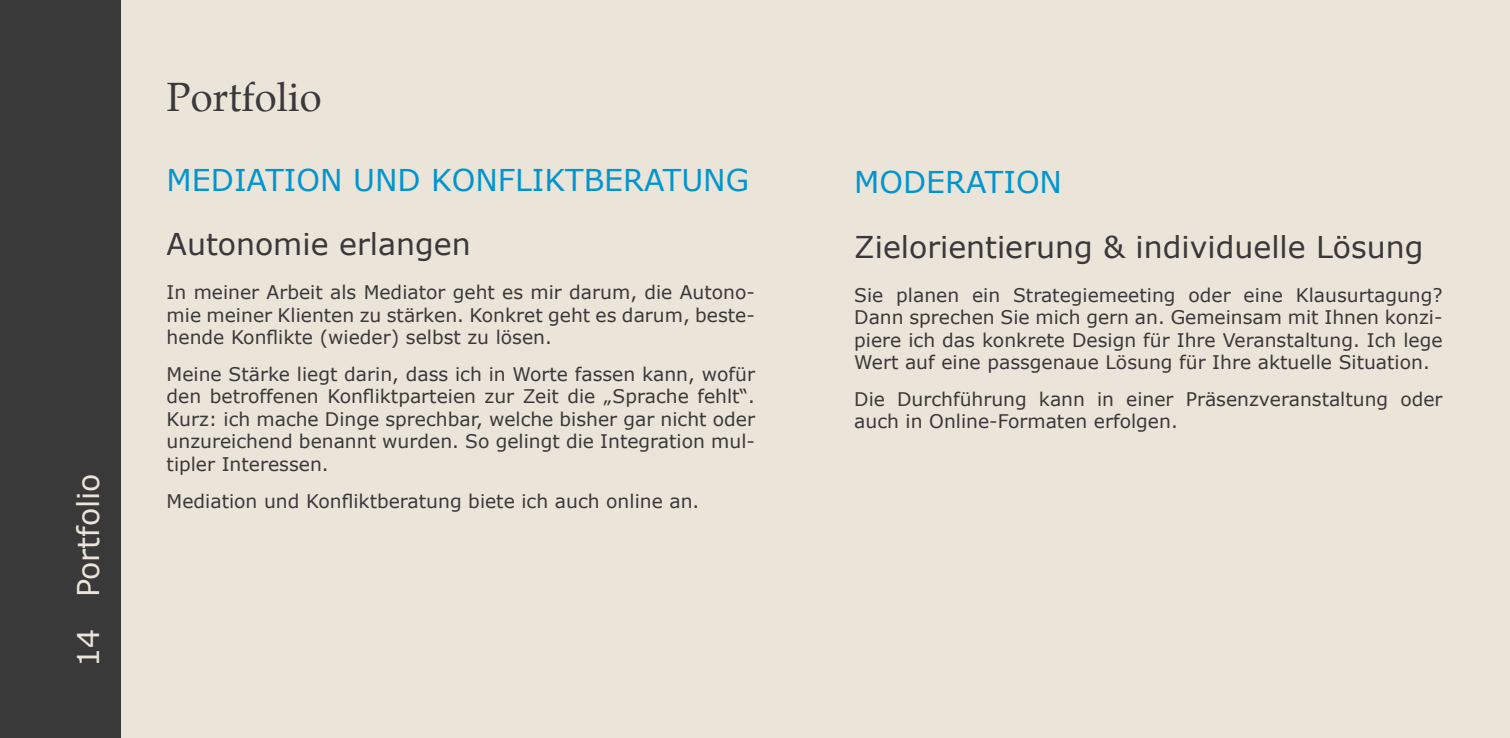
<style>
.page{position:relative;width:1510px;height:738px;background:#fff}
.page>*{position:absolute;margin:0;border:0;box-sizing:border-box;transform-origin:0 0}
.t1{font:40px "Palatino";color:#393939}
.t2{font:30px "Verdana";color:#393939}
.t3{font:30px "Verdana";color:#0095d0}
.t4{font:30px "Verdana";color:#eae4d9}
.t5{font:18.75px/22.5px "Verdana";color:#393939;text-align:justify}
</style>
<div class="page">
<div style="left:0;top:0;width:1509px;height:737px;background:#eae4d9"></div>
<div style="left:0;top:0;width:120px;height:737px;background:#393939"></div>
<h2 class="t4" style="left:69px;top:666px;width:195px;rotate:-90deg">14 Portfolio</h2>
<h1 class="t1" style="left:167px;top:64px;width:157px">Portfolio</h1>
<h2 class="t3" style="left:167px;top:161px;width:384px">Mediation u nd Konfliktb</h2>
<h2 class="t3" style="left:604px;top:161px;width:146px">eratu ng</h2>
<h2 class="t2" style="left:167px;top:225px;width:305px">Autonomie erlangen</h2>
<p class="t5" style="left:167px;top:281px;width:590px">In meiner Arbeit als Mediator geht es mir darum, die Autono&shy;mie meiner Klienten zu stärken. Konkret geht es darum, beste&shy;hende Konflikte (wieder) selbst zu lösen.</p>
<p class="t5" style="left:167px;top:363px;width:590px">Meine Stärke liegt darin, dass ich in Worte fassen kann, wofür den betroffenen Konfliktparteien zur Zeit die „Sprache fehlt“.<br>Kurz: ich mache Dinge sprechbar, welche bisher gar nicht oder unzureichend benannt wurden. So gelingt die Integration mul&shy;tipler Interessen.</p>
<p class="t5" style="left:167px;top:489px;width:534px">Mediation und Konfliktberatung biete ich auch online an.</p>
<h2 class="t3" style="left:854px;top:163px;width:209px">Moderation</h2>
<h2 class="t2" style="left:854px;top:227px;width:571px">Zielorientierung &amp; individuelle Lösung</h2>
<p class="t5" style="left:854px;top:283px;width:590px">Sie planen ein Strategiemeeting oder eine Klausurtagung?<br>Dann sprechen Sie mich gern an. Gemeinsam mit Ihnen konzi&shy;piere ich das konkrete Design für Ihre Veranstaltung. Ich lege Wert auf eine passgenaue Lösung für Ihre aktuelle Situation.</p>
<p class="t5" style="left:854px;top:388px;width:590px">Die Durchführung kann in einer Präsenzveranstaltung oder auch in Online-Formaten erfolgen.</p>
</div>
